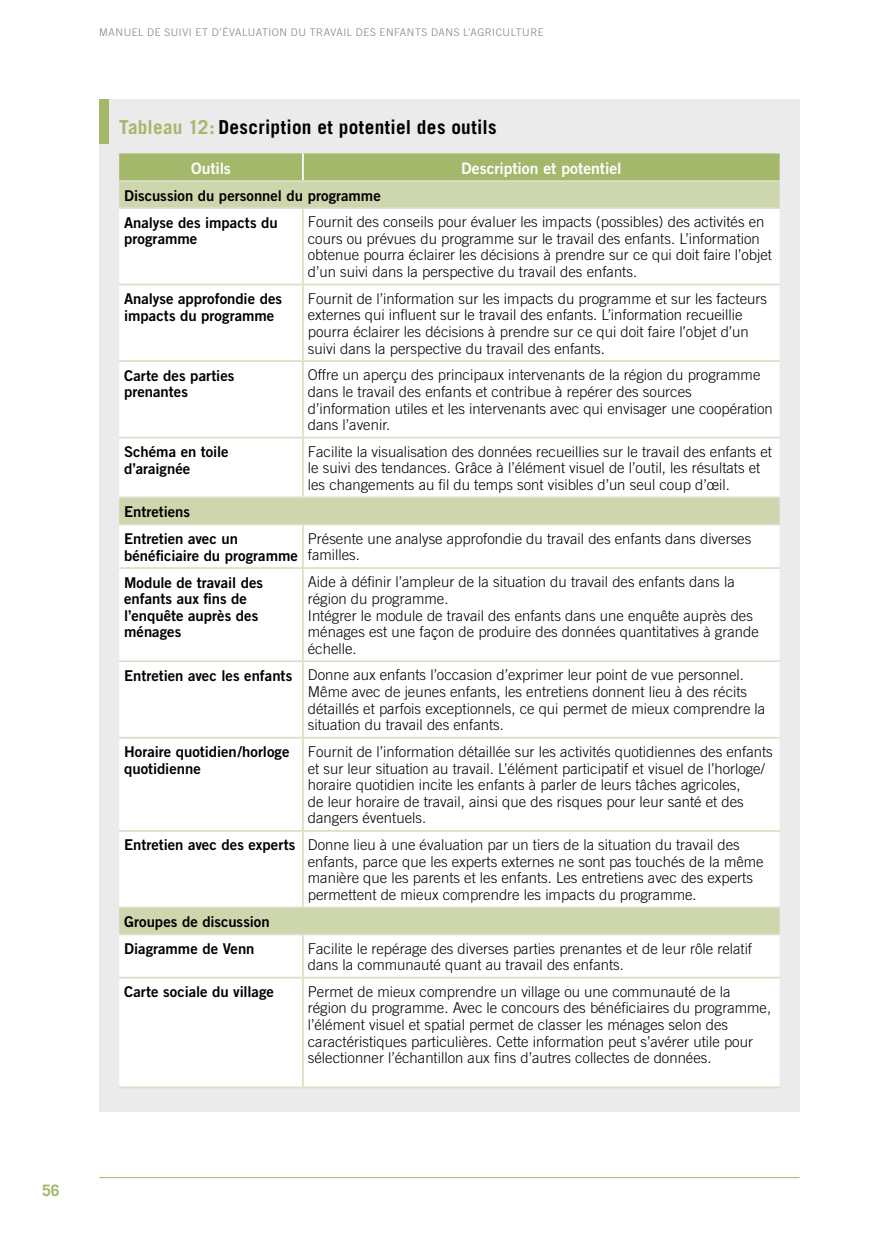
<style>
.page{position:relative;width:874px;height:1241px;background:#fff}
.page>*{position:absolute;margin:0;border:0;box-sizing:border-box;transform-origin:0 0}
.Table_title{font:700 19.25px "Trade Gothic";letter-spacing:.015em;color:#000}
.table_heading01{font:15.75px "Trade Gothic Bold Two";letter-spacing:-.005em;color:#fff}
.MASTER_PAGE_NUMBER{font:700 15.75px "Trade Gothic";color:#a4b86b}
.table_text{font:300 14.88px/16.6px "Trade Gothic";color:#000}
.table_heading02{font:14.88px/16.6px "Trade Gothic Bold Two";color:#000}
.t1{font:300 10.5px "Trade Gothic";letter-spacing:.05em;color:#808285}
.s1{color:#a4b86b}
</style>
<div class="page">
<hr style="left:99px;top:1176px;width:700px;height:1px;background:#a4b86b">
<div style="left:99px;top:99px;width:700px;height:1012px;background:#ebebec"></div>
<div style="left:119px;top:182px;width:660px;height:25px;background:#ced6ae"></div>
<div style="left:119px;top:209px;width:660px;height:877px;background:#fff"></div>
<hr style="left:119px;top:207px;width:184px;height:2px;background:#d9e0c5">
<hr style="left:303px;top:207px;width:476px;height:2px;background:#d9e0c5">
<hr style="left:302px;top:209px;width:1px;height:74px;background:#d9e0c5">
<hr style="left:119px;top:283px;width:184px;height:2px;background:#d9e0c5">
<hr style="left:303px;top:283px;width:476px;height:2px;background:#d9e0c5">
<hr style="left:302px;top:285px;width:1px;height:75px;background:#d9e0c5">
<hr style="left:119px;top:360px;width:184px;height:2px;background:#d9e0c5">
<hr style="left:303px;top:360px;width:476px;height:2px;background:#d9e0c5">
<hr style="left:302px;top:362px;width:1px;height:74px;background:#d9e0c5">
<hr style="left:119px;top:436px;width:184px;height:2px;background:#d9e0c5">
<hr style="left:303px;top:436px;width:476px;height:2px;background:#d9e0c5">
<hr style="left:302px;top:438px;width:1px;height:58px;background:#d9e0c5">
<hr style="left:119px;top:496px;width:184px;height:2px;background:#d9e0c5">
<hr style="left:303px;top:496px;width:476px;height:2px;background:#d9e0c5">
<hr style="left:119px;top:523px;width:184px;height:2px;background:#d9e0c5">
<hr style="left:303px;top:523px;width:476px;height:2px;background:#d9e0c5">
<hr style="left:302px;top:525px;width:1px;height:42px;background:#d9e0c5">
<hr style="left:119px;top:567px;width:184px;height:2px;background:#d9e0c5">
<hr style="left:303px;top:567px;width:476px;height:2px;background:#d9e0c5">
<hr style="left:302px;top:569px;width:1px;height:91px;background:#d9e0c5">
<hr style="left:119px;top:660px;width:184px;height:2px;background:#d9e0c5">
<hr style="left:303px;top:660px;width:476px;height:2px;background:#d9e0c5">
<hr style="left:302px;top:662px;width:1px;height:74px;background:#d9e0c5">
<hr style="left:119px;top:736px;width:184px;height:2px;background:#d9e0c5">
<hr style="left:303px;top:736px;width:476px;height:2px;background:#d9e0c5">
<hr style="left:302px;top:738px;width:1px;height:91px;background:#d9e0c5">
<hr style="left:119px;top:829px;width:184px;height:2px;background:#d9e0c5">
<hr style="left:303px;top:829px;width:476px;height:2px;background:#d9e0c5">
<hr style="left:302px;top:831px;width:1px;height:75px;background:#d9e0c5">
<hr style="left:119px;top:906px;width:184px;height:2px;background:#d9e0c5">
<hr style="left:303px;top:906px;width:476px;height:2px;background:#d9e0c5">
<hr style="left:119px;top:933px;width:184px;height:2px;background:#d9e0c5">
<hr style="left:303px;top:933px;width:476px;height:2px;background:#d9e0c5">
<hr style="left:302px;top:935px;width:1px;height:41px;background:#d9e0c5">
<hr style="left:119px;top:976px;width:184px;height:2px;background:#d9e0c5">
<hr style="left:303px;top:976px;width:476px;height:2px;background:#d9e0c5">
<hr style="left:302px;top:978px;width:1px;height:108px;background:#d9e0c5">
<hr style="left:119px;top:1086px;width:184px;height:2px;background:#d9e0c5">
<hr style="left:303px;top:1086px;width:476px;height:2px;background:#d9e0c5">
<div style="left:119px;top:153px;width:660px;height:27px;background:#a4b86b"></div>
<hr style="left:119px;top:180px;width:184px;height:2px;background:#d9e0c5">
<hr style="left:303px;top:180px;width:476px;height:2px;background:#d9e0c5">
<div style="left:99px;top:99px;width:10px;height:45px;background:#a4b86b"></div>
<p class="t1" style="left:99px;top:26px;width:445px">MANUEL DE SUIVI ET D’ÉVALUATION DU TRAVAIL DES ENFANTS DANS L’AGRICULTURE</p>
<p class="Table_title" style="left:119px;top:115px;width:379px"><span class="s1">Tableau 12:</span> Description et potentiel des outils</p>
<p class="table_heading01" style="left:191px;top:158px;width:41px">Outils</p>
<p class="table_heading01" style="left:461px;top:158px;width:162px">Description et potentiel</p>
<p class="table_heading02" style="left:124px;top:187px;width:258px">Discussion du personnel du programme</p>
<p class="table_heading02" style="left:124px;top:214px;width:155px">Analyse des impacts du programme</p>
<p class="table_text" style="left:308px;top:213px;width:465px">Fournit des conseils pour évaluer les impacts (possibles) des activités en cours ou prévues du programme sur le travail des enfants. L’information obtenue pourra éclairer les décisions à prendre sur ce qui doit faire l’objet d’un suivi dans la perspective du travail des enfants.</p>
<p class="table_heading02" style="left:124px;top:290px;width:159px">Analyse approfondie des impacts du programme</p>
<p class="table_text" style="left:308px;top:290px;width:460px">Fournit de l’information sur les impacts du programme et sur les facteurs externes qui influent sur le travail des enfants. L’information recueillie pourra éclairer les décisions à prendre sur ce qui doit faire l’objet d’un suivi dans la perspective du travail des enfants.</p>
<p class="table_heading02" style="left:124px;top:366px;width:112px">Carte des parties prenantes</p>
<p class="table_text" style="left:308px;top:366px;width:466px">Offre un aperçu des principaux intervenants de la région du programme dans le travail des enfants et contribue à repérer des sources d’information utiles et les intervenants avec qui envisager une coopération dans l’avenir.</p>
<p class="table_heading02" style="left:124px;top:443px;width:106px">Schéma en toile d’araignée</p>
<p class="table_text" style="left:308px;top:443px;width:465px">Facilite la visualisation des données recueillies sur le travail des enfants et le suivi des tendances. Grâce à l’élément visuel de l’outil, les résultats et les changements au fil du temps sont visibles d’un seul coup d’œil.</p>
<p class="table_heading02" style="left:124px;top:503px;width:67px">Entretiens</p>
<p class="table_heading02" style="left:124px;top:530px;width:175px">Entretien avec un bénéficiaire du programme</p>
<p class="table_text" style="left:308px;top:529px;width:444px">Présente une analyse approfondie du travail des enfants dans diverses familles.</p>
<p class="table_heading02" style="left:124px;top:573px;width:140px">Module de travail des enfants aux fins de l’enquête auprès des ménages</p>
<p class="table_text" style="left:308px;top:573px;width:428px">Aide à définir l’ampleur de la situation du travail des enfants dans la région du programme.</p>
<p class="table_text" style="left:308px;top:606px;width:452px">Intégrer le module de travail des enfants dans une enquête auprès des ménages est une façon de produire des données quantitatives à grande échelle.</p>
<p class="table_heading02" style="left:124px;top:666px;width:170px">Entretien avec les enfants</p>
<p class="table_text" style="left:308px;top:666px;width:459px">Donne aux enfants l’occasion d’exprimer leur point de vue personnel.<br>Même avec de jeunes enfants, les entretiens donnent lieu à des récits détaillés et parfois exceptionnels, ce qui permet de mieux comprendre la situation du travail des enfants.</p>
<p class="table_heading02" style="left:124px;top:743px;width:167px">Horaire quotidien/horloge quotidienne</p>
<p class="table_text" style="left:308px;top:743px;width:466px">Fournit de l’information détaillée sur les activités quotidiennes des enfants et sur leur situation au travail. L’élément participatif et visuel de l’horloge/ horaire quotidien incite les enfants à parler de leurs tâches agricoles,<br>de leur horaire de travail, ainsi que des risques pour leur santé et des dangers éventuels.</p>
<p class="table_heading02" style="left:124px;top:836px;width:173px">Entretien avec des experts</p>
<p class="table_text" style="left:308px;top:836px;width:457px">Donne lieu à une évaluation par un tiers de la situation du travail des enfants, parce que les experts externes ne sont pas touchés de la même manière que les parents et les enfants. Les entretiens avec des experts permettent de mieux comprendre les impacts du programme.</p>
<p class="table_heading02" style="left:124px;top:912px;width:147px">Groupes de discussion</p>
<p class="table_heading02" style="left:124px;top:939px;width:132px">Diagramme de Venn</p>
<p class="table_text" style="left:308px;top:939px;width:445px">Facilite le repérage des diverses parties prenantes et de leur rôle relatif dans la communauté quant au travail des enfants.</p>
<p class="table_heading02" style="left:124px;top:983px;width:151px">Carte sociale du village</p>
<p class="table_text" style="left:308px;top:982px;width:464px">Permet de mieux comprendre un village ou une communauté de la région du programme. Avec le concours des bénéficiaires du programme, l’élément visuel et spatial permet de classer les ménages selon des caractéristiques particulières. Cette information peut s’avérer utile pour sélectionner l’échantillon aux fins d’autres collectes de données.</p>
<p class="MASTER_PAGE_NUMBER" style="left:42px;top:1180px;width:19px">56</p>
</div>
